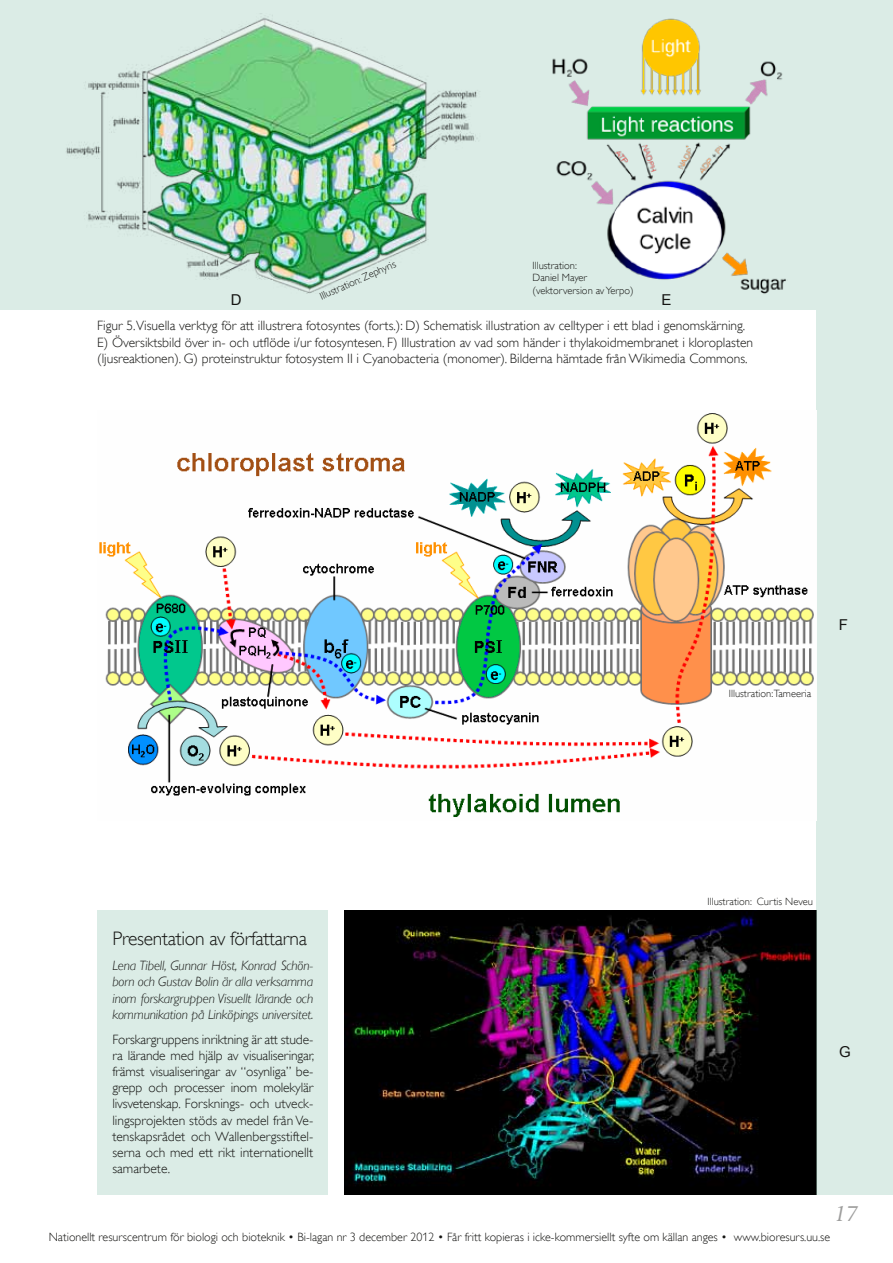
<style>
.page{position:relative;width:893px;height:1263px;background:#fff}
.page>*{position:absolute;margin:0;border:0;box-sizing:border-box;transform-origin:0 0}
.t1{font:italic 21px "Berling";color:#9d9d9c}
.t2{font:300 19.5px "Gill Alt One";letter-spacing:-.015em;color:#141412}
.t3{font:15px "Arial";color:#141412}
.t4{font:300 13.5px/16.2px "Gill Alt One";color:#141412}
.t5{font:italic 300 13.5px/16.2px "Gill Alt One";letter-spacing:-.01em;color:#141412;text-align:justify}
.t6{font:300 12px "Gill Alt One";color:#141412}
.t7{font:300 10.5px/12.6px "Gill Alt One";color:#141412}
</style>
<div class="page">
<img style="left:344px;top:910px;width:472px;height:284px">
<div style="left:816px;top:310px;width:77px;height:885px;background:#dbece6"></div>
<div style="left:0;top:0;width:893px;height:310px;background:#dbece6"></div>
<img style="left:552px;top:18px;width:234px;height:276px">
<img style="left:66px;top:15px;width:414px;height:279px">
<img style="left:99px;top:413px;width:715px;height:404px">
<div style="left:97px;top:910px;width:230px;height:285px;background:#dbece6"></div>
<p class="t7" style="left:318px;top:291px;width:84px;rotate:-24deg">Illustration: Zephyris</p>
<p class="t7" style="left:533px;top:259px;width:103px">Illustration:<br>Daniel Mayer (vektorversion av Yerpo)</p>
<p class="t4" style="left:97px;top:318px;width:657px">Figur 5.Visuella verktyg för att illustrera fotosyntes (forts.): D) Schematisk illustration av celltyper i ett blad i genomskärning.<br>E) Översiktsbild över in- och utflöde i/ur fotosyntesen. F) Illustration av vad som händer i thylakoidmembranet i kloroplasten (ljusreaktionen). G) proteinstruktur fotosystem II i Cyanobacteria (monomer). Bilderna hämtade från Wikimedia Commons.</p>
<p class="t3" style="left:231px;top:290px;width:12px">D</p>
<p class="t3" style="left:661px;top:290px;width:12px">E</p>
<h2 class="t2" style="left:112px;top:927px;width:196px">Presentation av författarna</h2>
<p class="t5" style="left:112px;top:957px;width:203px">Lena Tibell, Gunnar Höst, Konrad Schön&shy;born och Gustav Bolin är alla verksamma inom forskargruppen Visuellt lärande och kommunikation på Linköpings universitet.</p>
<p class="t4" style="left:112px;top:1031px;width:203px;text-align:justify">Forskargruppens inriktning är att stude&shy;ra lärande med hjälp av visualiseringar, främst visualiseringar av “osynliga” be&shy;grepp och processer inom molekylär livsvetenskap. Forsknings- och utveck&shy;lingsprojekten stöds av medel från Ve&shy;tenskapsrådet och Wallenbergsstiftel&shy;serna och med ett rikt internationellt samarbete.</p>
<p class="t7" style="left:729px;top:687px;width:84px">Illustration:Tameeria</p>
<p class="t3" style="left:839px;top:614px;width:11px">F</p>
<p class="t7" style="left:708px;top:895px;width:107px">Illustration: Curtis Neveu</p>
<p class="t3" style="left:839px;top:1042px;width:13px">G</p>
<h1 class="t1" style="left:834px;top:1201px;width:25px">17</h1>
<p class="t6" style="left:49px;top:1230px;width:783px">Nationellt resurscentrum för biologi och bioteknik • Bi-lagan nr 3 december 2012 • Får fritt kopieras i icke-kommersiellt syfte om källan anges • www.bioresurs.uu.se</p>
</div>
